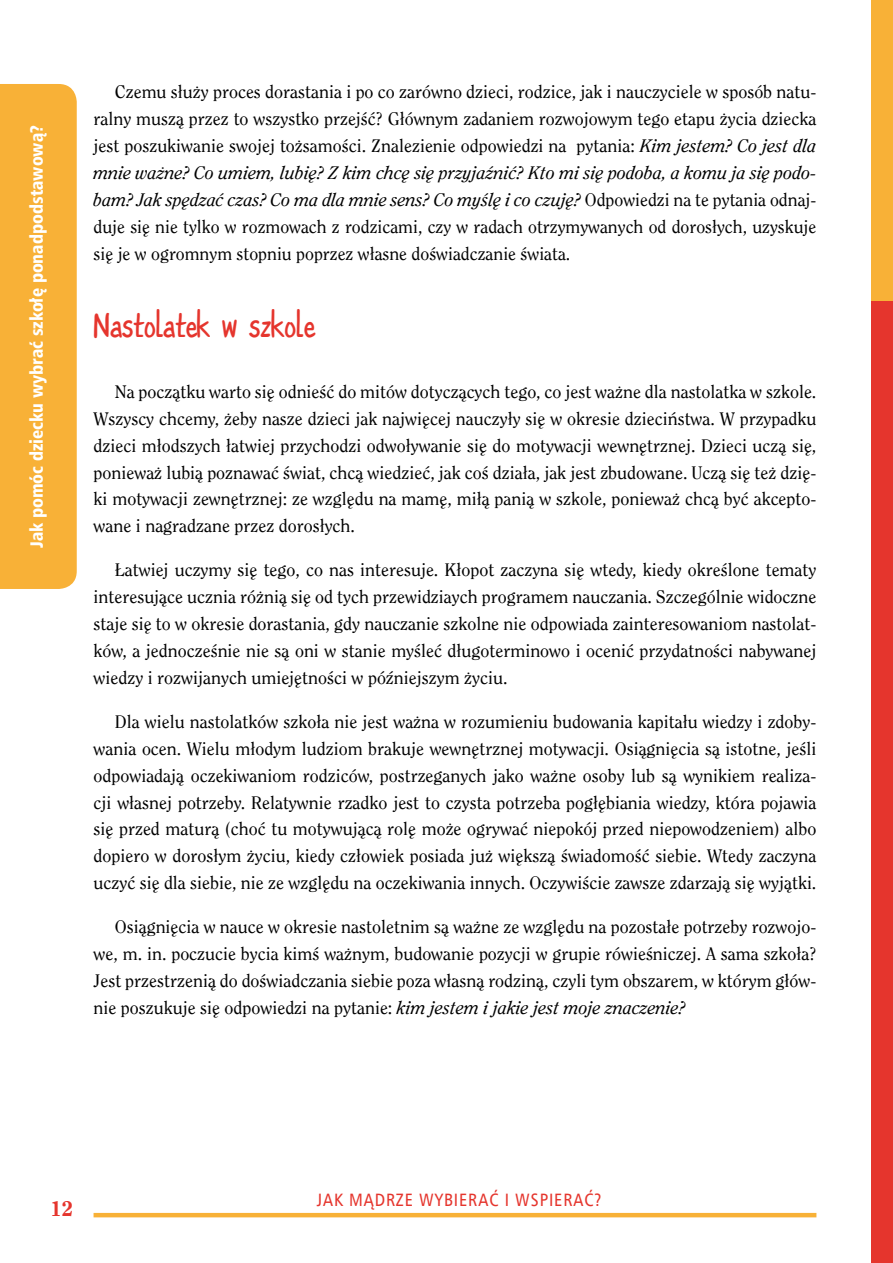
<style>
.page{position:relative;width:893px;height:1263px;background:#fff}
.page>*{position:absolute;margin:0;border:0;box-sizing:border-box;transform-origin:0 0}
.t1{font:35.85px "PT Script Eclipse";color:#e5352d}
.t2{font:800 20.85px "Clearface LT";color:#e5352d}
.t3{font:18px/26.8px "Clearface LT";color:#000;text-align:justify}
.t4{font:18px "Humnst 777 Blk Cn EU";color:#fff}
.t5{font:18px "Humnst 777 Cn EU";letter-spacing:.05em;color:#e5352d}
.s1{font-style:italic}
</style>
<div class="page">
<div style="left:872px;top:1px;width:21px;height:1262px;background:#e5352d"></div>
<div style="left:872px;top:0;width:21px;height:301px;background:#f8b137"></div>
<hr style="left:94px;top:1213px;width:722px;height:4px;background:#f8b137">
<div style="left:0;top:84px;width:77px;height:505px;background:#f8b137"></div>
<p class="t4" style="left:25px;top:548px;width:425px;rotate:-90deg">Jak pomóc dziecku wybrać szkołę ponadpodstawową?</p>
<p class="t3" style="left:94px;top:79px;width:724px;text-indent:21px">Czemu służy proces dorastania i po co zarówno dzieci, rodzice, jak i nauczyciele w sposób natu&shy;ralny muszą przez to wszystko przejść? Głównym zadaniem rozwojowym tego etapu życia dziecka jest poszukiwanie swojej tożsamości. Znalezienie odpowiedzi na pytania: <span class="s1">Kim jestem? Co jest dla mnie ważne? Co umiem, lubię? Z kim chcę się przyjaźnić? Kto mi się podoba, a komu ja się podo&shy;bam? Jak spędzać czas? Co ma dla mnie sens? Co myślę i co czuję?</span> Odpowiedzi na te pytania odnaj&shy;duje się nie tylko w rozmowach z rodzicami, czy w radach otrzymywanych od dorosłych, uzyskuje się je w ogromnym stopniu poprzez własne doświadczanie świata.</p>
<h1 class="t1" style="left:94px;top:299px;width:223px">Nastolatek w szkole</h1>
<p class="t3" style="left:94px;top:379px;width:724px;text-indent:21px">Na początku warto się odnieść do mitów dotyczących tego, co jest ważne dla nastolatka w szkole.<br>Wszyscy chcemy, żeby nasze dzieci jak najwięcej nauczyły się w okresie dzieciństwa. W przypadku dzieci młodszych łatwiej przychodzi odwoływanie się do motywacji wewnętrznej. Dzieci uczą się, ponieważ lubią poznawać świat, chcą wiedzieć, jak coś działa, jak jest zbudowane. Uczą się też dzię&shy;ki motywacji zewnętrznej: ze względu na mamę, miłą panią w szkole, ponieważ chcą być akcepto&shy;wane i nagradzane przez dorosłych.</p>
<p class="t3" style="left:94px;top:557px;width:724px;text-indent:21px">Łatwiej uczymy się tego, co nas interesuje. Kłopot zaczyna się wtedy, kiedy określone tematy interesujące ucznia różnią się od tych przewidziaych programem nauczania. Szczególnie widoczne staje się to w okresie dorastania, gdy nauczanie szkolne nie odpowiada zainteresowaniom nastolat&shy;ków, a jednocześnie nie są oni w stanie myśleć długoterminowo i ocenić przydatności nabywanej wiedzy i rozwijanych umiejętności w późniejszym życiu.</p>
<p class="t3" style="left:94px;top:709px;width:724px;text-indent:21px">Dla wielu nastolatków szkoła nie jest ważna w rozumieniu budowania kapitału wiedzy i zdoby&shy;wania ocen. Wielu młodym ludziom brakuje wewnętrznej motywacji. Osiągnięcia są istotne, jeśli odpowiadają oczekiwaniom rodziców, postrzeganych jako ważne osoby lub są wynikiem realiza&shy;cji własnej potrzeby. Relatywnie rzadko jest to czysta potrzeba pogłębiania wiedzy, która pojawia się przed maturą (choć tu motywującą rolę może ogrywać niepokój przed niepowodzeniem) albo dopiero w dorosłym życiu, kiedy człowiek posiada już większą świadomość siebie. Wtedy zaczyna uczyć się dla siebie, nie ze względu na oczekiwania innych. Oczywiście zawsze zdarzają się wyjątki.</p>
<p class="t3" style="left:94px;top:914px;width:724px;text-indent:21px">Osiągnięcia w nauce w okresie nastoletnim są ważne ze względu na pozostałe potrzeby rozwojo&shy;we, m. in. poczucie bycia kimś ważnym, budowanie pozycji w grupie rówieśniczej. A sama szkoła?<br>Jest przestrzenią do doświadczania siebie poza własną rodziną, czyli tym obszarem, w którym głów&shy;nie poszukuje się odpowiedzi na pytanie: <span class="s1">kim jestem i jakie jest moje znaczenie?</span></p>
<p class="t2" style="left:50px;top:1196px;width:25px">12</p>
<p class="t5" style="left:317px;top:1189px;width:286px">JAK MĄDRZE WYBIERAĆ I WSPIERAĆ?</p>
</div>
